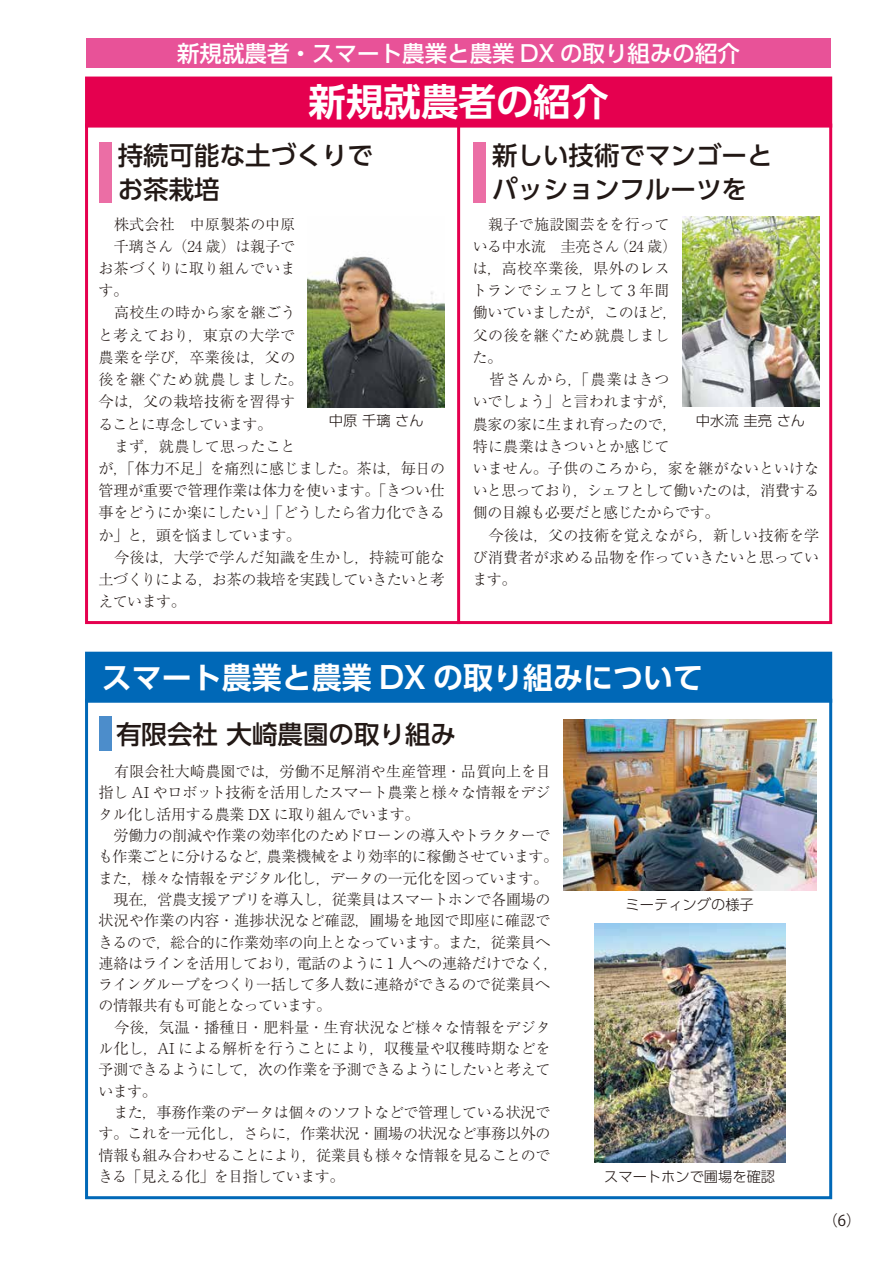
<style>
.page{position:relative;width:893px;height:1263px;background:#fff}
.page>*{position:absolute;margin:0;border:0;box-sizing:border-box;transform-origin:0 0}
.t1{font:700 37.5px "UD Shin Go Pr 6 De";color:#fff}
.t2{font:700 30px "UD Shin Go Pr 6 De";color:#fff}
.t3{font:500 25.5px/34.5px "UD Shin Go Pr 6";color:#221815}
.t4{font:500 22.5px "UD Shin Go Pr 6";color:#fff}
.t5{font:300 15px/22.2px "Ryumin Pr 6";letter-spacing:-.015em;color:#221815}
.t6{font:300 15px/22.2px "Ryumin Pr 6";letter-spacing:.01em;color:#221815}
.t7{font:300 15px "Ryumin Pr 6";letter-spacing:-.035em;color:#221815}
.t8{font:15px "Koz Go Pro";color:#221815}
.t9{font:300 14.25px "UD Shin Go Pr 6";color:#221815}
</style>
<div class="page">
<div style="left:85px;top:652px;width:747px;height:51px;background:#0068b7"></div>
<div style="left:85px;top:699px;width:747px;height:500px;border:3px solid #0068b7"></div>
<div style="left:99px;top:717px;width:12px;height:34px;background:#4c8dcb"></div>
<div style="left:99px;top:142px;width:12px;height:61px;background:#eb6ea5"></div>
<div style="left:473px;top:142px;width:13px;height:61px;background:#eb6ea5"></div>
<img style="left:563px;top:719px;width:253px;height:171px">
<img style="left:594px;top:924px;width:191px;height:239px">
<img style="left:308px;top:256px;width:137px;height:151px">
<img style="left:682px;top:216px;width:137px;height:191px">
<div style="left:85px;top:77px;width:747px;height:51px;background:#e5004f;border:3px solid #e5004f"></div>
<hr style="left:457px;top:122px;width:3px;height:502px;background:#e5004f">
<div style="left:87px;top:38px;width:744px;height:30px;background:#e85298"></div>
<h3 class="t4" style="left:177px;top:35px;width:564px">新規就農者・スマート農業と農業 DX の取り組みの紹介</h3>
<h1 class="t1" style="left:309px;top:72px;width:301px">新規就農者の紹介</h1>
<h3 class="t3" style="left:118px;top:137px;width:256px">持続可能な土づくりでお茶栽培</h3>
<h3 class="t3" style="left:492px;top:137px;width:282px">新しい技術でマンゴーとパッションフルーツを</h3>
<p class="t6" style="left:614px;top:212px;width:65px;text-indent:-141px">　親子で施設園芸をを行って（24 歳(</p>
<p class="t5" style="left:98px;top:212px;width:349px">　株式会社　中原製茶の中原<br>　千璃さん（24 歳）は親子で<br>お茶づくりに取り組んでいま<br>す。<br>　高校生の時から家を継ごう<br>と考えており，東京の大学で<br>農業を学び，卒業後は，父の<br>後を継ぐため就農しました。<br>今は，父の栽培技術を習得す<br>ることに専念しています。<br>　まず，就農して思ったこと<br>が「，体力不足」を痛烈に感じました。茶は，毎日の管理が重要で管理作業は体力を使います。「きつい仕事をどうにか楽にしたい」「どうしたら省力化できるか」と，頭を悩ましています。<br>　今後は，大学で学んだ知識を生かし，持続可能な土づくりによる，お茶の栽培を実践していきたいと考えています。</p>
<p class="t5" style="left:472px;top:234px;width:349px">いる中水流　圭亮さん<br>は，高校卒業後，県外のレス<br>トランでシェフとして 3 年間<br>働いていましたが，このほど，<br>父の後を継ぐため就農しまし<br>た。<br>　皆さんから「，農業はきつ<br>いでしょう」と言われますが，<br>農家の家に生まれ育ったので，<br>特に農業はきついとか感じて<br>いません。子供のころから，家を継がないといけないと思っており，シェフとして働いたのは，消費する側の目線も必要だと感じたからです。<br>　今後は，父の技術を覚えながら，新しい技術を学び消費者が求める品物を作っていきたいと思っています。</p>
<p class="t9" style="left:696px;top:409px;width:111px">中水流圭亮さん</p>
<p class="t9" style="left:329px;top:409px;width:96px">中原千璃さん</p>
<h2 class="t2" style="left:102px;top:653px;width:603px">スマート農業と農業 DX の取り組みについて</h2>
<h3 class="t3" style="left:116px;top:716px;width:341px">有限会社大崎農園の取り組み</h3>
<p class="t6" style="left:99px;top:759px;width:453px">　有限会社大崎農園では，労働不足解消や生産管理・品質向上を目</p>
<p class="t5" style="left:99px;top:781px;width:453px">指し AI やロボット技術を活用したスマート農業と様々な情報をデジ</p>
<p class="t5" style="left:98px;top:802px;width:323px">タル化し活用する農業 DX に取り組んでいます。</p>
<p class="t5" style="left:99px;top:823px;width:453px">　労働力の削減や作業の効率化のためドローンの導入やトラクターで</p>
<p class="t5" style="left:267px;top:845px;width:293px">農業機械をより効率的に稼働させています。</p>
<p class="t7" style="left:98px;top:845px;width:176px">も作業ごとに分けるなど，</p>
<p class="t7" style="left:98px;top:866px;width:451px">また，様々な情報をデジタル化し，データの一元化を図っています。</p>
<p class="t5" style="left:99px;top:887px;width:453px">　現在，営農支援アプリを導入し，従業員はスマートホンで各圃場の</p>
<p class="t6" style="left:99px;top:909px;width:453px">状況や作業の内容・進捗状況など確認，圃場を地図で即座に確認で</p>
<p class="t5" style="left:98px;top:930px;width:454px">きるので，総合的に作業効率の向上となっています。また，従業員へ</p>
<p class="t5" style="left:297px;top:951px;width:263px">電話のように 1 人への連絡だけでなく，</p>
<p class="t5" style="left:98px;top:952px;width:454px;line-height:21.3px">連絡はラインを活用しており，<br>ライングループをつくり一括して多人数に連絡ができるので従業員への情報共有も可能となっています。<br>　今後，気温・播種日・肥料量・生育状況など様々な情報をデジタル化し，AI による解析を行うことにより，収穫量や収穫時期などを予測できるようにして，次の作業を予測できるようにしたいと考えています。<br>　また，事務作業のデータは個々のソフトなどで管理している状況です。これを一元化し，さらに，作業状況・圃場の状況など事務以外の情報も組み合わせることにより，従業員も様々な情報を見ることのできる「見える化」を目指しています。</p>
<p class="t9" style="left:626px;top:893px;width:130px">ミーティングの様子</p>
<p class="t9" style="left:604px;top:1164px;width:173px">スマートホンで圃場を確認</p>
<p class="t8" style="left:823px;top:1211px;width:40px">) (6</p>
</div>
